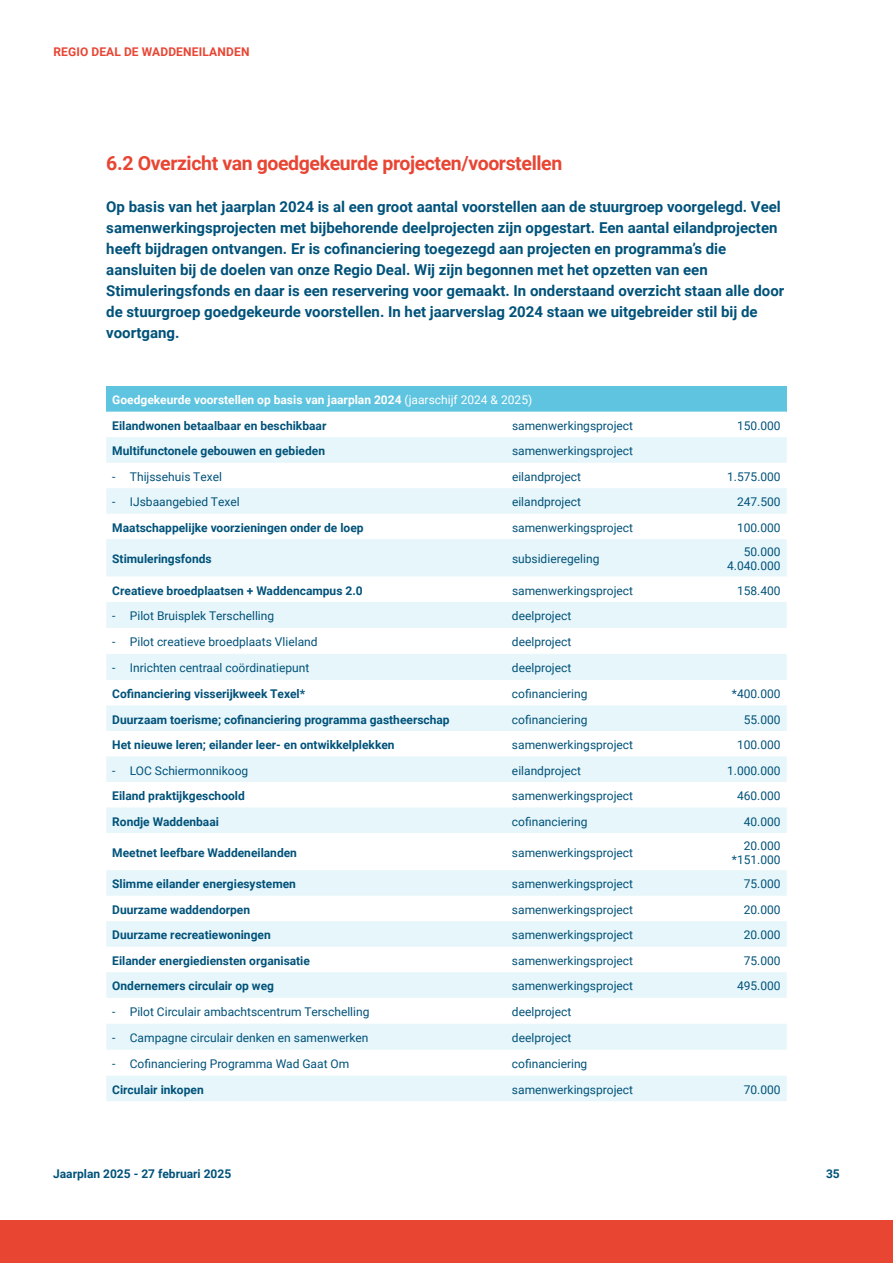
<style>
.page{position:relative;width:893px;height:1263px;background:#fff}
.page>*{position:absolute;margin:0;border:0;box-sizing:border-box;transform-origin:0 0}
.t1{font:700 19.5px "Roboto";letter-spacing:-.02em;color:#e84533}
.t2{font:700 15px/21px "Roboto";color:#00527a}
.t3{font:12px/14.4px "Roboto";color:#00527a;text-align:right}
.t4{font:700 12px "Roboto";color:#00527a}
.t5{font:700 12px/25.5px "Roboto";color:#fff}
.t6{font:700 12px "Roboto";letter-spacing:.015em;color:#e84533}
.s1{font-weight:400}
.s2{color:#00527a}
</style>
<div class="page">
<div style="left:0;top:1220px;width:893px;height:43px;background:#e84533"></div>
<div style="left:106px;top:386px;width:681px;height:26px;background:#5ec4e0"></div>
<svg style="left:106px;top:437px;width:681px;height:664px;fill:#e9f7fa"></svg>
<p class="t6" style="left:53px;top:43px;width:198px">REGIO DEAL DE WADDENEILANDEN</p>
<h1 class="t1" style="left:106px;top:149px;width:457px">6.2 Overzicht van goedgekeurde projecten/voorstellen</h1>
<p class="t2" style="left:106px;top:196px;width:679px">Op basis van het jaarplan 2024 is al een groot aantal voorstellen aan de stuurgroep voorgelegd. Veel samenwerkingsprojecten met bijbehorende deelprojecten zijn opgestart. Een aantal eilandprojecten heeft bijdragen ontvangen. Er is cofinanciering toegezegd aan projecten en programma’s die aansluiten bij de doelen van onze Regio Deal. Wij zijn begonnen met het opzetten van een Stimuleringsfonds en daar is een reservering voor gemaakt. In onderstaand overzicht staan alle door de stuurgroep goedgekeurde voorstellen. In het jaarverslag 2024 staan we uitgebreider stil bij de voortgang.</p>
<p class="t5" style="left:112px;top:387px;width:421px">Goedgekeurde voorstellen op basis van jaarplan 2024 <span class="s1">(jaarschijf 2024 &amp; 2025)<br></span><span class="s2">Eilandwonen betaalbaar en beschikbaar</span></p>
<p class="t3" style="left:512px;top:418px;width:123px">samenwerkingsproject</p>
<p class="t3" style="left:737px;top:418px;width:45px">150.000</p>
<p class="t4" style="left:112px;top:443px;width:214px">Multifunctonele gebouwen en gebieden</p>
<p class="t3" style="left:512px;top:443px;width:123px">samenwerkingsproject</p>
<p class="t3" style="left:112px;top:469px;width:111px">- Thijssehuis Texel</p>
<p class="t3" style="left:512px;top:469px;width:71px">eilandproject</p>
<p class="t3" style="left:727px;top:469px;width:55px">1.575.000</p>
<p class="t3" style="left:112px;top:494px;width:129px">- IJsbaangebied Texel</p>
<p class="t3" style="left:512px;top:494px;width:71px">eilandproject</p>
<p class="t3" style="left:737px;top:494px;width:45px">247.500</p>
<p class="t4" style="left:112px;top:519px;width:253px">Maatschappelijke voorzieningen onder de loep</p>
<p class="t3" style="left:512px;top:520px;width:123px">samenwerkingsproject</p>
<p class="t3" style="left:737px;top:520px;width:45px">100.000</p>
<p class="t4" style="left:112px;top:551px;width:101px">Stimuleringsfonds</p>
<p class="t3" style="left:512px;top:551px;width:89px">subsidieregeling</p>
<p class="t3" style="left:727px;top:544px;width:55px">50.000<br>4.040.000</p>
<p class="t4" style="left:112px;top:582px;width:252px">Creatieve broedplaatsen + Waddencampus 2.0</p>
<p class="t3" style="left:512px;top:583px;width:123px">samenwerkingsproject</p>
<p class="t3" style="left:737px;top:583px;width:45px">158.400</p>
<p class="t3" style="left:112px;top:608px;width:163px">- Pilot Bruisplek Terschelling</p>
<p class="t3" style="left:512px;top:608px;width:61px">deelproject</p>
<p class="t3" style="left:112px;top:634px;width:207px">- Pilot creatieve broedplaats Vlieland</p>
<p class="t3" style="left:512px;top:634px;width:61px">deelproject</p>
<p class="t3" style="left:112px;top:660px;width:199px">- Inrichten centraal coördinatiepunt</p>
<p class="t3" style="left:512px;top:660px;width:61px">deelproject</p>
<p class="t4" style="left:112px;top:685px;width:194px">Cofinanciering visserijkweek Texel*</p>
<p class="t3" style="left:512px;top:686px;width:77px">cofinanciering</p>
<p class="t3" style="left:732px;top:686px;width:50px">*400.000</p>
<p class="t4" style="left:112px;top:711px;width:339px">Duurzaam toerisme; cofinanciering programma gastheerschap</p>
<p class="t3" style="left:512px;top:712px;width:77px">cofinanciering</p>
<p class="t3" style="left:744px;top:712px;width:38px">55.000</p>
<p class="t4" style="left:112px;top:736px;width:284px">Het nieuwe leren; eilander leer- en ontwikkelplekken</p>
<p class="t3" style="left:512px;top:737px;width:123px">samenwerkingsproject</p>
<p class="t3" style="left:737px;top:737px;width:45px">100.000</p>
<p class="t3" style="left:112px;top:763px;width:138px">- LOC Schiermonnikoog</p>
<p class="t3" style="left:512px;top:763px;width:71px">eilandproject</p>
<p class="t3" style="left:727px;top:763px;width:55px">1.000.000</p>
<p class="t4" style="left:112px;top:787px;width:134px">Eiland praktijkgeschoold</p>
<p class="t3" style="left:512px;top:788px;width:123px">samenwerkingsproject</p>
<p class="t3" style="left:737px;top:788px;width:45px">460.000</p>
<p class="t4" style="left:112px;top:813px;width:108px">Rondje Waddenbaai</p>
<p class="t3" style="left:512px;top:814px;width:77px">cofinanciering</p>
<p class="t3" style="left:744px;top:814px;width:38px">40.000</p>
<p class="t4" style="left:112px;top:844px;width:186px">Meetnet leefbare Waddeneilanden</p>
<p class="t3" style="left:512px;top:845px;width:123px">samenwerkingsproject</p>
<p class="t3" style="left:732px;top:838px;width:50px">20.000 *151.000</p>
<p class="t4" style="left:112px;top:876px;width:185px">Slimme eilander energiesystemen</p>
<p class="t3" style="left:512px;top:876px;width:123px">samenwerkingsproject</p>
<p class="t3" style="left:744px;top:876px;width:38px">75.000</p>
<p class="t4" style="left:112px;top:901px;width:139px">Duurzame waddendorpen</p>
<p class="t3" style="left:512px;top:902px;width:123px">samenwerkingsproject</p>
<p class="t3" style="left:744px;top:902px;width:38px">20.000</p>
<p class="t4" style="left:112px;top:927px;width:160px">Duurzame recreatiewoningen</p>
<p class="t3" style="left:512px;top:927px;width:123px">samenwerkingsproject</p>
<p class="t3" style="left:744px;top:927px;width:38px">20.000</p>
<p class="t4" style="left:112px;top:952px;width:199px">Eilander energiediensten organisatie</p>
<p class="t3" style="left:512px;top:953px;width:123px">samenwerkingsproject</p>
<p class="t3" style="left:744px;top:953px;width:38px">75.000</p>
<p class="t4" style="left:112px;top:978px;width:163px">Ondernemers circulair op weg</p>
<p class="t3" style="left:512px;top:978px;width:123px">samenwerkingsproject</p>
<p class="t3" style="left:737px;top:978px;width:45px">495.000</p>
<p class="t3" style="left:112px;top:1004px;width:259px">- Pilot Circulair ambachtscentrum Terschelling</p>
<p class="t3" style="left:512px;top:1004px;width:61px">deelproject</p>
<p class="t3" style="left:112px;top:1030px;width:258px">- Campagne circulair denken en samenwerken</p>
<p class="t3" style="left:512px;top:1030px;width:61px">deelproject</p>
<p class="t3" style="left:112px;top:1056px;width:239px">- Cofinanciering Programma Wad Gaat Om</p>
<p class="t3" style="left:512px;top:1056px;width:77px">cofinanciering</p>
<p class="t4" style="left:112px;top:1081px;width:93px">Circulair inkopen</p>
<p class="t3" style="left:512px;top:1082px;width:123px">samenwerkingsproject</p>
<p class="t3" style="left:744px;top:1082px;width:38px">70.000</p>
<p class="t4" style="left:53px;top:1165px;width:180px">Jaarplan 2025 - 27 februari 2025</p>
<p class="t4" style="left:826px;top:1165px;width:15px">35</p>
</div>
